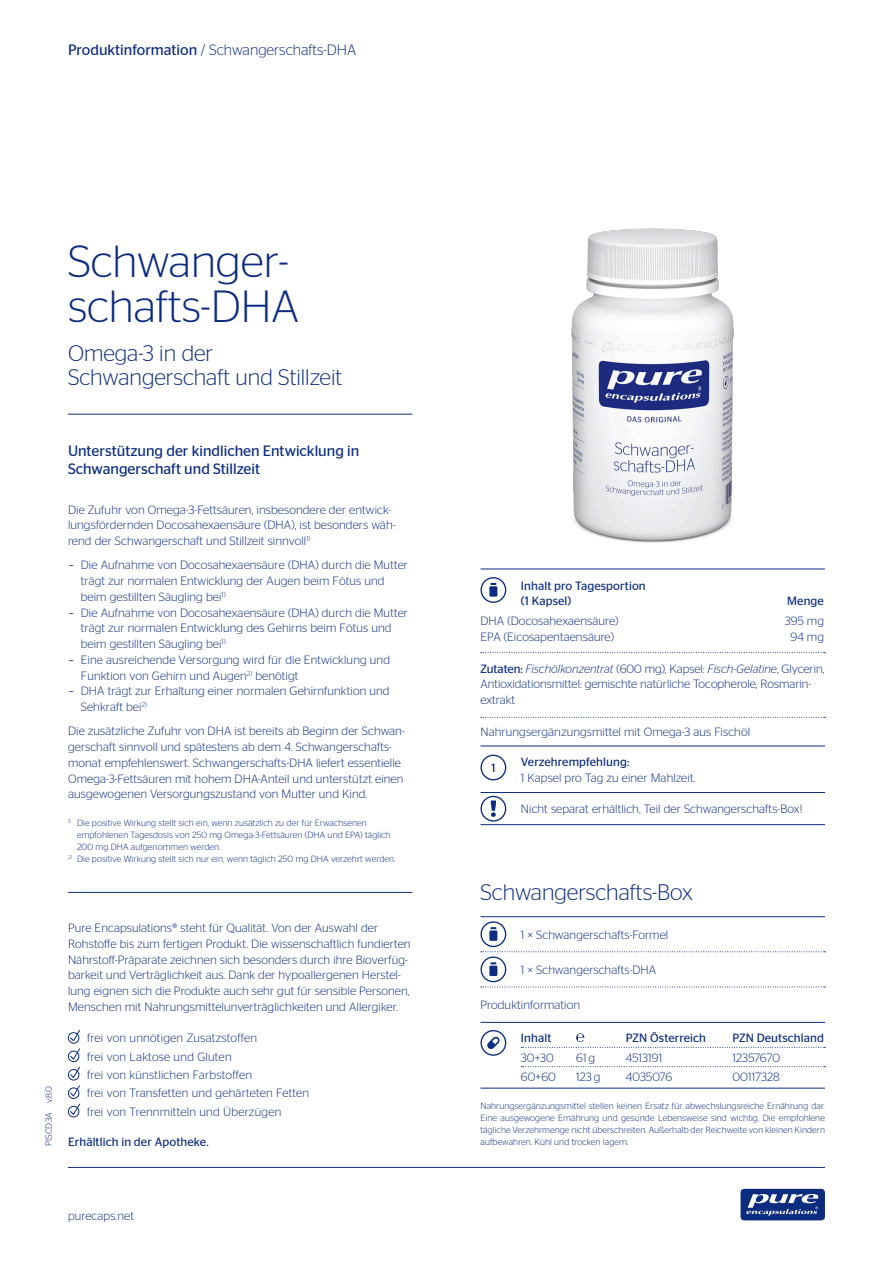
<style>
.page{position:relative;width:893px;height:1263px;background:#fff}
.page>*{position:absolute;margin:0;border:0;box-sizing:border-box;transform-origin:0 0}
.t1{font:300 45px/45px "Stag Sans";color:#0c2c7f}
.t2{font:300 22.5px/24px "Stag Sans";color:#0c2c7f}
.t3{font:15px/18.8px "Stag Sans";color:#0c2c7f}
.t4{font:300 15px "Stag Sans";color:#0c2c7f}
.t5{font:300 12px/15.8px "Stag Sans";letter-spacing:.01em;color:#0c2c7f}
.t6{font:12px/15.8px "Stag Sans";letter-spacing:.01em;color:#0c2c7f}
.t7{font:300 9px/12px "Stag Sans";letter-spacing:.01em;color:#0c2c7f;text-align:justify}
.s1{font-weight:400}
.s2{font-family:"Solex Medium Lining";font-weight:400}
.s3{font-style:italic}
</style>
<div class="page">
<hr style="left:68px;top:1167px;width:757px;height:1px;background:#0c2c7f">
<div style="left:740px;top:1189px;width:85px;height:31px;background:#0c2c7f;border-radius:4px"></div>
<svg style="left:746px;top:1194px;width:73px;height:22px"></svg>
<hr style="left:480px;top:1022px;width:345px;height:1px;background:#0c2c7f">
<hr style="left:480px;top:916px;width:345px;height:1px;background:#0c2c7f">
<hr style="left:480px;top:1088px;width:345px;height:1px;background:#0c2c7f">
<svg style="left:480px;top:1030px;width:26px;height:26px"></svg>
<svg style="left:521px;top:1033px;width:305px;height:15px"></svg>
<hr style="left:68px;top:414px;width:344px;height:1px;background:#0c2c7f">
<svg style="left:521px;top:1066px;width:305px;height:1px"></svg>
<hr style="left:480px;top:746px;width:345px;height:1px;background:#0c2c7f">
<hr style="left:480px;top:792px;width:345px;height:1px;background:#0c2c7f">
<hr style="left:480px;top:824px;width:345px;height:1px;background:#0c2c7f">
<svg style="left:480px;top:588px;width:26px;height:15px"></svg>
<svg style="left:480px;top:755px;width:26px;height:25px"></svg>
<svg style="left:481px;top:652px;width:345px;height:1px"></svg>
<svg style="left:481px;top:717px;width:345px;height:1px"></svg>
<svg style="left:480px;top:796px;width:26px;height:25px"></svg>
<img style="left:410px;top:228px;width:415px;height:360px">
<svg style="left:480px;top:921px;width:346px;height:66px"></svg>
<div style="left:68px;top:1087px;width:11px;height:12px;border:1px solid #0c2c7f;border-radius:50%"></div>
<svg style="left:70px;top:1085px;width:10px;height:12px"></svg>
<div style="left:68px;top:1051px;width:11px;height:11px;border:1px solid #0c2c7f;border-radius:50%"></div>
<svg style="left:70px;top:1048px;width:10px;height:12px"></svg>
<div style="left:68px;top:1069px;width:11px;height:11px;border:1px solid #0c2c7f;border-radius:50%"></div>
<svg style="left:70px;top:1066px;width:10px;height:12px"></svg>
<div style="left:68px;top:1106px;width:11px;height:11px;border:1px solid #0c2c7f;border-radius:50%"></div>
<svg style="left:70px;top:1103px;width:10px;height:12px"></svg>
<div style="left:68px;top:1032px;width:11px;height:11px;border:1px solid #0c2c7f;border-radius:50%"></div>
<svg style="left:70px;top:1030px;width:10px;height:12px"></svg>
<hr style="left:68px;top:892px;width:344px;height:1px;background:#0c2c7f">
<p class="t4" style="left:68px;top:41px;width:290px"><span class="s1">Produktinformation</span> / Schwangerschafts-DHA</p>
<h1 class="t1" style="left:68px;top:238px;width:232px">Schwanger&shy;schafts-DHA</h1>
<h2 class="t2" style="left:68px;top:341px;width:276px">Omega-3 in der<br>Schwangerschaft und Stillzeit</h2>
<p class="t3" style="left:68px;top:441px;width:293px">Unterstützung der kindlichen Entwicklung in<br>Schwangerschaft und Stillzeit</p>
<p class="t5" style="left:68px;top:501px;width:329px">Die Zufuhr von Omega-3-Fettsäuren, insbesondere der entwick&shy;lungsfördernden Docosahexaensäure (DHA), ist besonders wäh&shy;rend der Schwangerschaft und Stillzeit sinnvoll<sup>1)</sup></p>
<p class="t5" style="left:81px;top:557px;width:329px;text-indent:-12px"><span class="s2">–</span> Die Aufnahme von Docosahexaensäure (DHA) durch die Mutter trägt zur normalen Entwicklung der Augen beim Fötus und beim gestillten Säugling bei<sup>1)</sup></p>
<p class="t5" style="left:81px;top:604px;width:329px;text-indent:-12px"><span class="s2">–</span> Die Aufnahme von Docosahexaensäure (DHA) durch die Mutter trägt zur normalen Entwicklung des Gehirns beim Fötus und beim gestillten Säugling bei<sup>1)</sup></p>
<p class="t5" style="left:81px;top:652px;width:311px;text-indent:-12px"><span class="s2">–</span> Eine ausreichende Versorgung wird für die Entwicklung und<br>Funktion von Gehirn und Augen<sup>2)</sup> benötigt</p>
<p class="t5" style="left:81px;top:683px;width:310px;text-indent:-12px"><span class="s2">–</span> DHA trägt zur Erhaltung einer normalen Gehirnfunktion und<br>Sehkraft bei<sup>2)</sup></p>
<p class="t5" style="left:68px;top:723px;width:338px">Die zusätzliche Zufuhr von DHA ist bereits ab Beginn der Schwan&shy;gerschaft sinnvoll und spätestens ab dem 4. Schwangerschafts&shy;monat empfehlenswert. Schwangerschafts-DHA liefert essentielle Omega-3-Fettsäuren mit hohem DHA-Anteil und unterstützt einen ausgewogenen Versorgungszustand von Mutter und Kind.</p>
<p class="t7" style="left:77px;top:817px;width:315px;text-align:left;text-indent:-9px"><sup>1)</sup> Die positive Wirkung stellt sich ein, wenn zusätzlich zu der für Erwachsenen empfohlenen Tagesdosis von 250 mg Omega-3-Fettsäuren (DHA und EPA) täglich<br>200 mg DHA aufgenommen werden.</p>
<p class="t7" style="left:68px;top:853px;width:329px"><sup>2)</sup> Die positive Wirkung stellt sich nur ein, wenn täglich 250 mg DHA verzehrt werden.</p>
<p class="t7" style="left:43px;top:1146px;width:62px;rotate:-90deg">PISCD3A v.8.0</p>
<p class="t5" style="left:68px;top:920px;width:344px">Pure Encapsulations® steht für Qualität. Von der Auswahl der Rohstoffe bis zum fertigen Produkt. Die wissenschaftlich fundierten Nährstoff-Präparate zeichnen sich besonders durch ihre Bioverfüg&shy;barkeit und Verträglichkeit aus. Dank der hypoallergenen Herstel&shy;lung eignen sich die Produkte auch sehr gut für sensible Personen, Menschen mit Nahrungsmittelunverträglichkeiten und Allergiker.</p>
<p class="t5" style="left:87px;top:1028px;width:224px;line-height:18.5px">frei von unnötigen Zusatzstoffen<br>frei von Laktose und Gluten<br>frei von künstlichen Farbstoffen<br>frei von Transfetten und gehärteten Fetten frei von Trennmitteln und Überzügen</p>
<p class="t6" style="left:68px;top:1134px;width:142px">Erhältlich in der Apotheke.</p>
<p class="t5" style="left:68px;top:1208px;width:67px">purecaps.net</p>
<p class="t6" style="left:521px;top:577px;width:126px">Inhalt pro Tagesportion (1 Kapsel)</p>
<p class="t6" style="left:787px;top:593px;width:38px">Menge</p>
<p class="t5" style="left:480px;top:613px;width:140px">DHA (Docosahexaensäure)</p>
<p class="t5" style="left:785px;top:613px;width:41px">395 mg</p>
<p class="t5" style="left:480px;top:629px;width:135px">EPA (Eicosapentaensäure)</p>
<p class="t5" style="left:790px;top:629px;width:35px">94 mg</p>
<p class="t5" style="left:480px;top:660px;width:345px"><span class="s1">Zutaten:</span> <span class="s3">Fischölkonzentrat</span> (600 mg), Kapsel: <span class="s3">Fisch-Gelatine</span>, Glycerin,<br>Antioxidationsmittel: gemischte natürliche Tocopherole, Rosmarin&shy;extrakt</p>
<p class="t5" style="left:480px;top:723px;width:271px">Nahrungsergänzungsmittel mit Omega-3 aus Fischöl</p>
<p class="t6" style="left:491px;top:760px;width:6px">1</p>
<p class="t6" style="left:521px;top:754px;width:110px">Verzehrempfehlung:</p>
<p class="t5" style="left:521px;top:770px;width:176px">1 Kapsel pro Tag zu einer Mahlzeit.</p>
<p class="t5" style="left:521px;top:801px;width:283px">Nicht separat erhältlich, Teil der Schwangerschafts-Box!</p>
<h2 class="t2" style="left:480px;top:879px;width:214px">Schwangerschafts-Box</h2>
<p class="t5" style="left:521px;top:927px;width:149px">1 × Schwangerschafts-Formel</p>
<p class="t5" style="left:521px;top:962px;width:137px">1 × Schwangerschafts-DHA</p>
<p class="t5" style="left:480px;top:997px;width:101px">Produktinformation</p>
<p class="t6" style="left:521px;top:1030px;width:32px">Inhalt</p>
<p class="t6" style="left:626px;top:1030px;width:82px">PZN Österreich</p>
<p class="t6" style="left:732px;top:1030px;width:93px">PZN Deutschland</p>
<p class="t5" style="left:521px;top:1049px;width:34px">30+30</p>
<p class="t5" style="left:576px;top:1049px;width:20px">61 g</p>
<p class="t5" style="left:626px;top:1049px;width:38px">4513191</p>
<p class="t5" style="left:732px;top:1049px;width:49px">12357670</p>
<p class="t5" style="left:521px;top:1069px;width:37px">60+60</p>
<p class="t5" style="left:576px;top:1069px;width:26px">123 g</p>
<p class="t5" style="left:626px;top:1069px;width:48px">4035076</p>
<p class="t5" style="left:732px;top:1069px;width:49px">00117328</p>
<p class="t7" style="left:480px;top:1099px;width:346px">Nahrungsergänzungsmittel stellen keinen Ersatz für abwechslungsreiche Ernährung dar.<br>Eine ausgewogene Ernährung und gesunde Lebensweise sind wichtig. Die empfohlene tägliche Verzehrmenge nicht überschreiten. Außerhalb der Reichweite von kleinen Kindern aufbewahren. Kühl und trocken lagern.</p>
</div>
